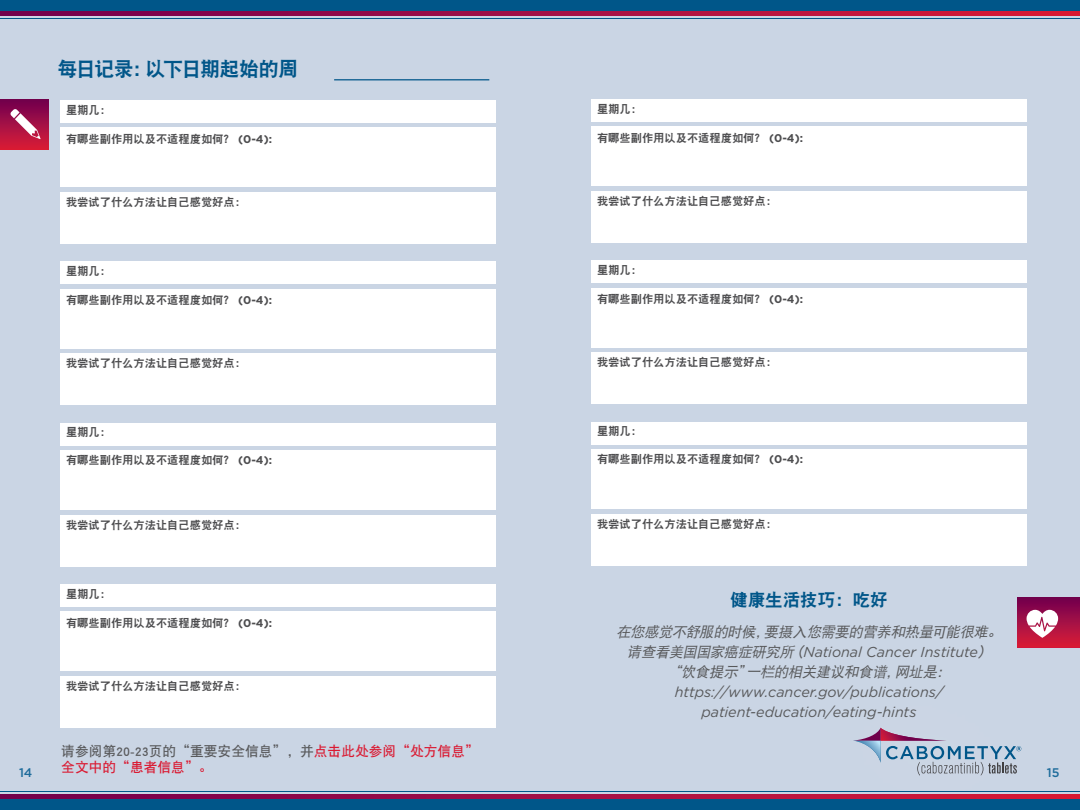
<style>
.page{position:relative;width:1080px;height:810px;background:#cad5e4}
.page>*{position:absolute;margin:0;border:0;box-sizing:border-box;transform-origin:0 0}
.t1{font:20px "DFP Hei W9";letter-spacing:-.065em;color:#005689}
.t2{font:17.5px "DFP Hei W9";color:#005689}
.t3{font:italic 14.38px/20px "Gotham";letter-spacing:-.005em;color:#58595b;text-align:center}
.t4{font:italic 14.38px "DFP Hei W5";color:#58595b}
.t5{font:13.75px/16.5px "DFP Hei W7";color:#da1a32}
.t6{font:500 12.5px "Gotham";color:#1e6c9b}
.t7{font:11.25px "DFP Hei W9";color:#4d4d4f}
.s1{font-family:"Gotham";font-weight:700}
.s2{font-family:"DFP Hei W5"}
.s3{color:#58595b}
</style>
<div class="page">
<svg style="left:853px;top:728px;width:168px;height:48px"></svg>
<svg style="left:0;top:11px;width:540px;height:5px;background:#890649"></svg>
<div style="left:0;top:0;width:540px;height:11px;background:#005689"></div>
<hr style="left:0;top:18px;width:540px;height:1px;background:#005689">
<svg style="left:540px;top:794px;width:540px;height:5px;background:#bd153d"></svg>
<div style="left:540px;top:799px;width:540px;height:11px;background:#005689"></div>
<hr style="left:540px;top:791px;width:540px;height:1px;background:#005689">
<svg style="left:540px;top:11px;width:540px;height:5px;background:#bd153d"></svg>
<div style="left:540px;top:0;width:540px;height:11px;background:#005689"></div>
<hr style="left:540px;top:18px;width:540px;height:1px;background:#005689">
<svg style="left:0;top:794px;width:540px;height:5px;background:#890649"></svg>
<div style="left:0;top:799px;width:540px;height:11px;background:#005689"></div>
<hr style="left:0;top:791px;width:540px;height:1px;background:#005689">
<hr style="left:334px;top:79px;width:155px;height:1px;background:#005689">
<div style="left:1017px;top:597px;width:63px;height:51px;background:linear-gradient(to bottom,#6f0050,#db1e37)"></div>
<svg style="left:1027px;top:610px;width:31px;height:28px"></svg>
<div style="left:0;top:99px;width:49px;height:51px;background:linear-gradient(to bottom,#6f0050,#db1e37)"></div>
<svg style="left:10px;top:109px;width:31px;height:30px"></svg>
<div style="left:60px;top:100px;width:435px;height:23px;background:#fff"></div>
<div style="left:60px;top:128px;width:435px;height:59px;background:#fff"></div>
<div style="left:60px;top:192px;width:435px;height:52px;background:#fff"></div>
<div style="left:60px;top:262px;width:435px;height:22px;background:#fff"></div>
<div style="left:60px;top:289px;width:435px;height:59px;background:#fff"></div>
<div style="left:60px;top:354px;width:435px;height:51px;background:#fff"></div>
<div style="left:60px;top:423px;width:435px;height:22px;background:#fff"></div>
<div style="left:60px;top:450px;width:435px;height:60px;background:#fff"></div>
<div style="left:60px;top:515px;width:435px;height:52px;background:#fff"></div>
<div style="left:60px;top:584px;width:435px;height:23px;background:#fff"></div>
<div style="left:60px;top:612px;width:435px;height:59px;background:#fff"></div>
<div style="left:60px;top:676px;width:435px;height:52px;background:#fff"></div>
<div style="left:591px;top:99px;width:435px;height:23px;background:#fff"></div>
<div style="left:591px;top:127px;width:435px;height:59px;background:#fff"></div>
<div style="left:591px;top:191px;width:435px;height:52px;background:#fff"></div>
<div style="left:591px;top:261px;width:435px;height:22px;background:#fff"></div>
<div style="left:591px;top:288px;width:435px;height:59px;background:#fff"></div>
<div style="left:591px;top:353px;width:435px;height:51px;background:#fff"></div>
<div style="left:591px;top:422px;width:435px;height:22px;background:#fff"></div>
<div style="left:591px;top:449px;width:435px;height:60px;background:#fff"></div>
<div style="left:591px;top:514px;width:435px;height:52px;background:#fff"></div>
<h1 class="t1" style="left:57px;top:59px;width:242px">每日记录：以下日期起始的周</h1>
<p class="t7" style="left:66px;top:104px;width:46px">星期几：</p>
<p class="t7" style="left:66px;top:133px;width:208px">有哪些副作用以及不适程度如何？ <span class="s1">(0-4):</span></p>
<p class="t7" style="left:597px;top:103px;width:46px">星期几：</p>
<p class="t7" style="left:597px;top:132px;width:208px">有哪些副作用以及不适程度如何？ <span class="s1">(0-4):</span></p>
<p class="t7" style="left:66px;top:196px;width:181px">我尝试了什么方法让自己感觉好点：</p>
<p class="t7" style="left:597px;top:195px;width:181px">我尝试了什么方法让自己感觉好点：</p>
<p class="t7" style="left:66px;top:265px;width:46px">星期几：</p>
<p class="t7" style="left:66px;top:295px;width:208px">有哪些副作用以及不适程度如何？ <span class="s1">(0-4):</span></p>
<p class="t7" style="left:597px;top:264px;width:46px">星期几：</p>
<p class="t7" style="left:597px;top:294px;width:208px">有哪些副作用以及不适程度如何？ <span class="s1">(0-4):</span></p>
<p class="t7" style="left:66px;top:358px;width:181px">我尝试了什么方法让自己感觉好点：</p>
<p class="t7" style="left:597px;top:357px;width:181px">我尝试了什么方法让自己感觉好点：</p>
<p class="t7" style="left:66px;top:427px;width:46px">星期几：</p>
<p class="t7" style="left:66px;top:455px;width:208px">有哪些副作用以及不适程度如何？ <span class="s1">(0-4):</span></p>
<p class="t7" style="left:597px;top:426px;width:46px">星期几：</p>
<p class="t7" style="left:597px;top:454px;width:208px">有哪些副作用以及不适程度如何？ <span class="s1">(0-4):</span></p>
<p class="t7" style="left:66px;top:519px;width:181px">我尝试了什么方法让自己感觉好点：</p>
<p class="t7" style="left:597px;top:518px;width:181px">我尝试了什么方法让自己感觉好点：</p>
<p class="t7" style="left:66px;top:588px;width:46px">星期几：</p>
<p class="t7" style="left:66px;top:617px;width:208px">有哪些副作用以及不适程度如何？ <span class="s1">(0-4):</span></p>
<p class="t7" style="left:66px;top:680px;width:181px">我尝试了什么方法让自己感觉好点：</p>
<h2 class="t2" style="left:730px;top:591px;width:159px">健康生活技巧：吃好</h2>
<p class="t4" style="left:616px;top:625px;width:390px">在您感觉不舒服的时候，要摄入您需要的营养和热量可能很难。</p>
<p class="t3" style="left:627px;top:642px;width:369px"><span class="s2">请查看美国国家癌症研究所（</span>National Cancer Institute<span class="s2">）</span></p>
<p class="t4" style="left:668px;top:665px;width:287px">“饮食提示”一栏的相关建议和食谱，网址是：</p>
<p class="t3" style="left:675px;top:682px;width:270px">https://www.cancer.gov/publications/ patient-education/eating-hints</p>
<p class="t5" style="left:61px;top:743px;width:419px"><span class="s3">请参阅第20-23页的“重要安全信息”，并</span>点击此处参阅“处方信息”全文中的“患者信息”。</p>
<p class="t6" style="left:19px;top:765px;width:15px">14</p>
<p class="t6" style="left:1047px;top:765px;width:14px">15</p>
</div>
